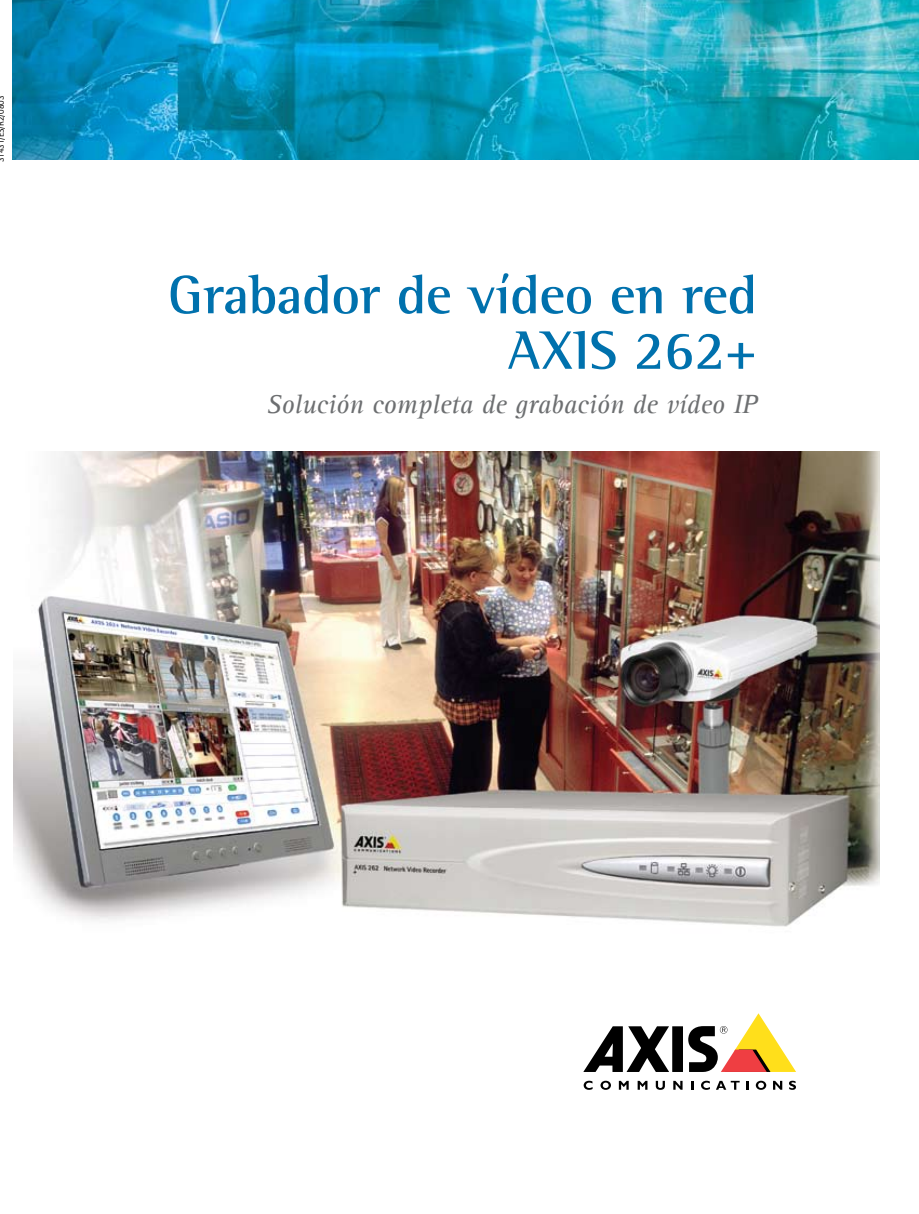
<style>
.page{position:relative;width:919px;height:1214px;background:#fff}
.page>*{position:absolute;margin:0;border:0;box-sizing:border-box;transform-origin:0 0}
.t1{font:700 55.5px/55.5px "Agfa Rotis Semi Serif";letter-spacing:-.01em;color:#0071ad;text-align:right}
.t2{font:italic 27px "Agfa Rotis Serif";color:#6d6f71}
.t3{font:9px "Agfa Rotis Sans Serif";color:#000}
</style>
<div class="page">
<img style="left:13px;top:0;width:905px;height:160px">
<div style="left:672px;top:1026px;width:11px;height:46px;background:#000"></div>
<svg style="left:583px;top:1026px;width:86px;height:46px"></svg>
<svg style="left:688px;top:1013px;width:108px;height:59px"></svg>
<svg style="left:583px;top:1081px;width:9px;height:9px"></svg>
<svg style="left:600px;top:1081px;width:11px;height:9px"></svg>
<svg style="left:618px;top:1081px;width:10px;height:9px"></svg>
<svg style="left:637px;top:1081px;width:10px;height:9px"></svg>
<svg style="left:655px;top:1081px;width:10px;height:9px"></svg>
<svg style="left:673px;top:1081px;width:9px;height:9px"></svg>
<svg style="left:691px;top:1081px;width:2px;height:9px"></svg>
<svg style="left:701px;top:1081px;width:8px;height:9px"></svg>
<svg style="left:716px;top:1081px;width:23px;height:9px"></svg>
<svg style="left:746px;top:1081px;width:2px;height:9px"></svg>
<svg style="left:755px;top:1081px;width:11px;height:9px"></svg>
<svg style="left:773px;top:1081px;width:9px;height:9px"></svg>
<svg style="left:789px;top:1081px;width:6px;height:9px"></svg>
<img style="left:13px;top:451px;width:866px;height:476px">
<p class="t3" style="left:-5px;top:162px;width:68px;rotate:-90deg">31431/ES/R2/0803</p>
<h1 class="t1" style="left:168px;top:266px;width:591px">Grabador de vídeo en red<br>AXIS 262+</h1>
<p class="t2" style="left:266px;top:388px;width:492px">Solución completa de grabación de vídeo IP</p>
</div>
